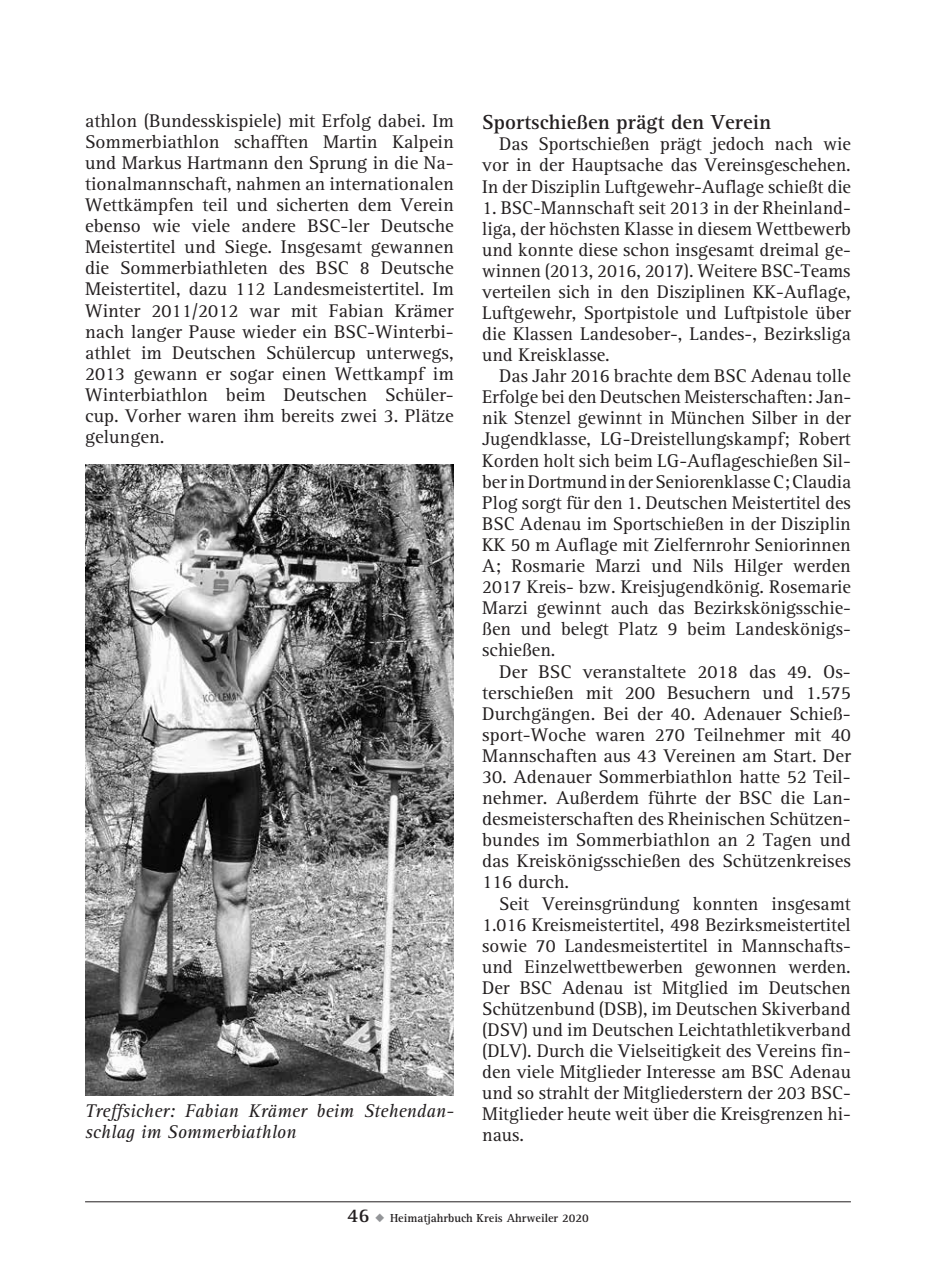
<style>
.page{position:relative;width:936px;height:1276px;background:#fff}
.page>*{position:absolute;margin:0;border:0;box-sizing:border-box;transform-origin:0 0}
.t1{font:700 21px "AT Rotis Serif";color:#231f20}
.t2{font:19px/21px "AT Rotis Serif";color:#231f20;text-align:justify}
.t3{font:italic 19px/21px "AT Rotis Serif";color:#231f20}
.t4{font:700 12px "AT Rotis Serif";color:#231f20}
.s1{font-size:20px}
.s2{color:#939598}
</style>
<div class="page">
<hr style="left:85px;top:1201px;width:765px;height:1px;background:#231f20">
<img style="left:85px;top:464px;width:369px;height:632px">
<p class="t2" style="left:85px;top:111px;width:370px">athlon (Bundesskispiele) mit Erfolg dabei. Im Sommerbiathlon schafften Martin Kalpein und Markus Hartmann den Sprung in die Na&shy;tionalmannschaft, nahmen an internationalen Wettkämpfen teil und sicherten dem Verein ebenso wie viele andere BSC-ler Deutsche Meistertitel und Siege. Insgesamt gewannen die Sommerbiathleten des BSC 8 Deutsche Meistertitel, dazu 112 Landesmeistertitel. Im Winter 2011/2012 war mit Fabian Krämer nach langer Pause wieder ein BSC-Winterbi&shy;athlet im Deutschen Schülercup unterwegs, 2013 gewann er sogar einen Wettkampf im Winterbiathlon beim Deutschen Schüler&shy;cup. Vorher waren ihm bereits zwei 3. Plätze gelungen.</p>
<p class="t1" style="left:482px;top:110px;width:290px">Sportschießen prägt den Verein</p>
<p class="t2" style="left:482px;top:134px;width:370px;text-indent:17px">Das Sportschießen prägt jedoch nach wie vor in der Hauptsache das Vereinsgeschehen.<br>In der Disziplin Luftgewehr-Auflage schießt die</p>
<p class="t2" style="left:482px;top:197px;width:370px">1. BSC-Mannschaft seit 2013 in der Rheinland&shy;liga, der höchsten Klasse in diesem Wettbewerb und konnte diese schon insgesamt dreimal ge&shy;winnen (2013, 2016, 2017). Weitere BSC-Teams verteilen sich in den Disziplinen KK-Auflage, Luftgewehr, Sportpistole und Luftpistole über die Klassen Landesober-, Landes-, Bezirksliga und Kreisklasse.</p>
<p class="t2" style="left:482px;top:366px;width:370px;text-indent:17px">Das Jahr 2016 brachte dem BSC Adenau tolle Erfolge bei den Deutschen Meisterschaften: Jan&shy;nik Stenzel gewinnt in München Silber in der Jugendklasse, LG-Dreistellungskampf; Robert Korden holt sich beim LG-Auflageschießen Sil&shy;ber in Dortmund in der Seniorenklasse C; Claudia Plog sorgt für den 1. Deutschen Meistertitel des BSC Adenau im Sportschießen in der Disziplin KK 50 m Auflage mit Zielfernrohr Seniorinnen A; Rosmarie Marzi und Nils Hilger werden 2017 Kreis- bzw. Kreisjugendkönig. Rosemarie Marzi gewinnt auch das Bezirkskönigsschie&shy;ßen und belegt Platz 9 beim Landeskönigs&shy;schießen.</p>
<p class="t2" style="left:482px;top:661px;width:370px;text-indent:17px">Der BSC veranstaltete 2018 das 49. Os&shy;terschießen mit 200 Besuchern und 1.575<br>Durchgängen. Bei der 40. Adenauer Schieß&shy;sport-Woche waren 270 Teilnehmer mit 40<br>Mannschaften aus 43 Vereinen am Start. Der</p>
<p class="t2" style="left:482px;top:766px;width:370px">30. Adenauer Sommerbiathlon hatte 52 Teil&shy;nehmer. Außerdem führte der BSC die Lan&shy;desmeisterschaften des Rheinischen Schützen&shy;bundes im Sommerbiathlon an 2 Tagen und das Kreiskönigsschießen des Schützenkreises 116 durch.</p>
<p class="t2" style="left:482px;top:893px;width:370px;text-indent:17px">Seit Vereinsgründung konnten insgesamt 1.016 Kreismeistertitel, 498 Bezirksmeistertitel sowie 70 Landesmeistertitel in Mannschafts&shy;und Einzelwettbewerben gewonnen werden.<br>Der BSC Adenau ist Mitglied im Deutschen Schützenbund (DSB), im Deutschen Skiverband (DSV) und im Deutschen Leichtathletikverband (DLV). Durch die Vielseitigkeit des Vereins fin&shy;den viele Mitglieder Interesse am BSC Adenau und so strahlt der Mitgliederstern der 203 BSC-Mitglieder heute weit über die Kreisgrenzen hi&shy;naus.</p>
<p class="t3" style="left:85px;top:1101px;width:370px">Treffsicher: Fabian Krämer beim Stehendan&shy;schlag im Sommerbiathlon</p>
<p class="t4" style="left:347px;top:1210px;width:243px"><span class="s1">46</span> <span class="s2">◆</span> Heimatjahrbuch Kreis Ahrweiler 2020</p>
</div>
